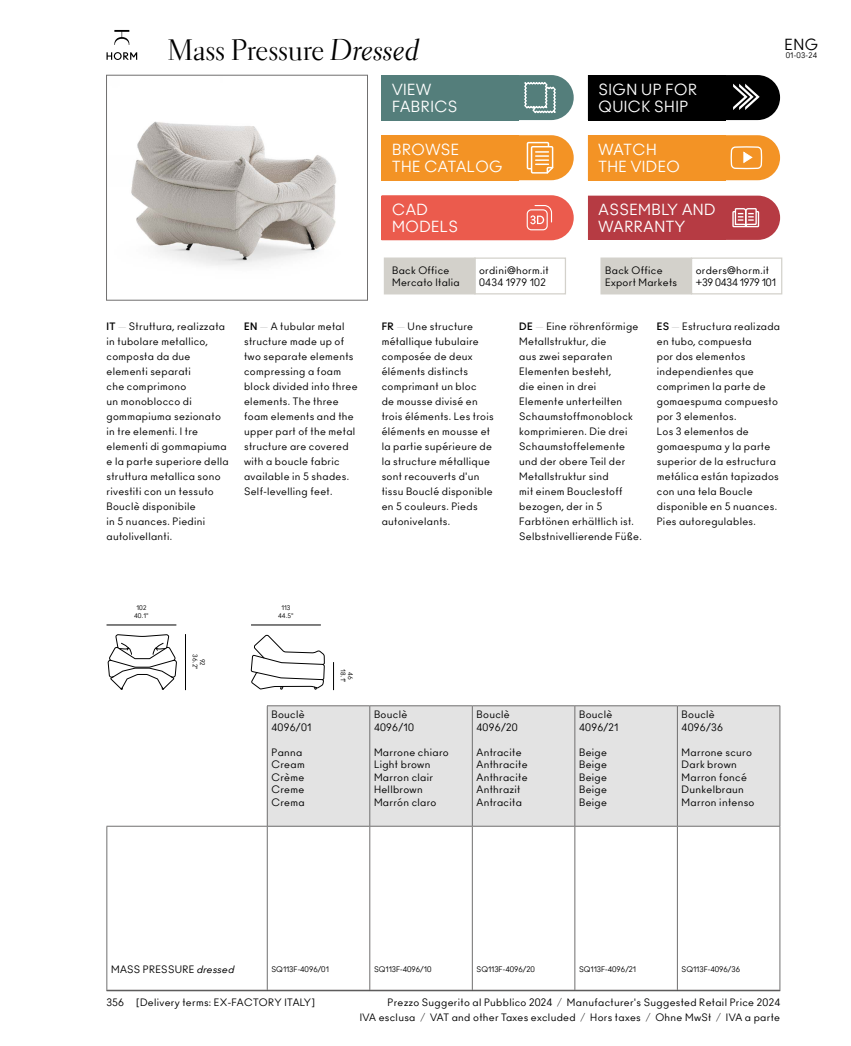
<style>
.page{position:relative;width:851px;height:1046px;background:#fff}
.page>*{position:absolute;margin:0;border:0;box-sizing:border-box;transform-origin:0 0}
.t1{font:30px "Electra LT Display";letter-spacing:.03em;color:#000}
.t2{font:15px/17.5px "Ano";letter-spacing:.03em;color:#fff}
.t3{font:15px "Ano";color:#000}
.t4{font:10px/15px "Ano";letter-spacing:.03em;color:#000}
.t5{font:10px/12.5px "Ano";letter-spacing:.005em;color:#000}
.t6{font:7.5px "Ano";color:#000}
.t7{font:6.25px/7.5px "Ano";letter-spacing:.03em;color:#000;text-align:center}
.s1{font-family:"Electra LT Cursive Display"}
.s2{font-weight:700}
.s3{font-family:"Ano Eighth"}
.s4{font-style:italic}
.s5{font-family:"Ano Half"}
</style>
<div class="page">
<hr style="left:106px;top:990px;width:674px;height:1px;background:#000">
<svg style="left:108px;top:634px;width:69px;height:55px"></svg>
<svg style="left:251px;top:634px;width:73px;height:56px"></svg>
<hr style="left:185px;top:634px;width:1px;height:56px;background:#000">
<svg style="left:333px;top:662px;width:1px;height:28px"></svg>
<hr style="left:106px;top:624px;width:70px;height:1px;background:#000">
<hr style="left:251px;top:624px;width:70px;height:1px;background:#000">
<img style="left:131px;top:121px;width:205px;height:145px">
<div style="left:106px;top:75px;width:261px;height:225px;border:1px solid #706f6f"></div>
<svg style="left:106px;top:52px;width:31px;height:8px"></svg>
<svg style="left:114px;top:30px;width:15px;height:15px"></svg>
<div style="left:267px;top:705px;width:103px;height:121px;background:#e3e3e3"></div>
<div style="left:370px;top:706px;width:409px;height:119px;background:#e3e3e3"></div>
<hr style="left:267px;top:705px;width:103px;height:1px;background:#706f6f">
<hr style="left:267px;top:706px;width:1px;height:119px;background:#706f6f">
<hr style="left:370px;top:705px;width:102px;height:1px;background:#706f6f">
<hr style="left:369px;top:706px;width:1px;height:119px;background:#706f6f">
<hr style="left:472px;top:705px;width:102px;height:1px;background:#706f6f">
<hr style="left:574px;top:705px;width:103px;height:1px;background:#706f6f">
<hr style="left:677px;top:705px;width:103px;height:1px;background:#706f6f">
<hr style="left:267px;top:826px;width:1px;height:163px;background:#706f6f">
<hr style="left:369px;top:826px;width:1px;height:163px;background:#706f6f">
<hr style="left:472px;top:826px;width:1px;height:163px;background:#706f6f">
<hr style="left:574px;top:826px;width:1px;height:163px;background:#706f6f">
<hr style="left:677px;top:826px;width:1px;height:163px;background:#706f6f">
<hr style="left:779px;top:826px;width:1px;height:163px;background:#706f6f">
<hr style="left:267px;top:989px;width:103px;height:1px;background:#706f6f">
<hr style="left:370px;top:989px;width:102px;height:1px;background:#706f6f">
<hr style="left:472px;top:989px;width:102px;height:1px;background:#706f6f">
<hr style="left:574px;top:989px;width:103px;height:1px;background:#706f6f">
<hr style="left:677px;top:989px;width:103px;height:1px;background:#706f6f">
<hr style="left:106px;top:825px;width:161px;height:1px;background:#706f6f">
<hr style="left:106px;top:826px;width:1px;height:163px;background:#706f6f">
<hr style="left:106px;top:989px;width:161px;height:1px;background:#706f6f">
<hr style="left:472px;top:706px;width:1px;height:119px;background:#706f6f">
<hr style="left:574px;top:706px;width:1px;height:119px;background:#706f6f">
<hr style="left:677px;top:706px;width:1px;height:119px;background:#706f6f">
<hr style="left:779px;top:706px;width:1px;height:119px;background:#706f6f">
<hr style="left:267px;top:825px;width:103px;height:1px;background:#706f6f">
<hr style="left:370px;top:825px;width:102px;height:1px;background:#706f6f">
<hr style="left:472px;top:825px;width:102px;height:1px;background:#706f6f">
<hr style="left:574px;top:825px;width:103px;height:1px;background:#706f6f">
<hr style="left:677px;top:825px;width:103px;height:1px;background:#706f6f">
<div style="left:384px;top:258px;width:91px;height:36px;background:#d3d1cb"></div>
<div style="left:384px;top:257px;width:91px;height:37px;border:1px solid #d3d1cb"></div>
<div style="left:474px;top:257px;width:92px;height:37px;border:1px solid #d3d1cb"></div>
<div style="left:601px;top:258px;width:90px;height:36px;background:#d3d1cb"></div>
<div style="left:600px;top:257px;width:91px;height:37px;border:1px solid #d3d1cb"></div>
<div style="left:690px;top:257px;width:92px;height:37px;border:1px solid #d3d1cb"></div>
<svg style="left:519px;top:75px;width:54px;height:45px;background:#739593"></svg>
<div style="left:381px;top:75px;width:138px;height:45px;background:#547e7b"></div>
<svg style="left:588px;top:196px;width:192px;height:44px;background:#b9454c"></svg>
<svg style="left:381px;top:195px;width:192px;height:45px;background:#ed7367"></svg>
<div style="left:381px;top:196px;width:138px;height:43px;background:#eb5b4d"></div>
<svg style="left:519px;top:135px;width:54px;height:45px;background:#f5a952"></svg>
<div style="left:381px;top:135px;width:138px;height:45px;background:#f39325"></div>
<svg style="left:725px;top:135px;width:55px;height:45px;background:#f4a448"></svg>
<div style="left:587px;top:135px;width:138px;height:45px;background:#f39325"></div>
<svg style="left:725px;top:75px;width:55px;height:45px;background:#2e2e2e"></svg>
<div style="left:587px;top:75px;width:138px;height:45px;background:#000"></div>
<h1 class="t1" style="left:168px;top:32px;width:252px">Mass Pressure <span class="s1">Dressed</span></h1>
<h2 class="t2" style="left:392px;top:81px;width:67px">VIEW<br>FABRICS</h2>
<h2 class="t2" style="left:598px;top:81px;width:100px">SIGN UP FOR<br>QUICK SHIP</h2>
<h2 class="t2" style="left:392px;top:141px;width:112px">BROWSE<br>THE CATALOG</h2>
<h2 class="t2" style="left:598px;top:141px;width:83px">WATCH<br>THE VIDEO</h2>
<h2 class="t2" style="left:392px;top:201px;width:67px">CAD<br>MODELS</h2>
<h2 class="t2" style="left:598px;top:201px;width:118px">ASSEMBLY AND<br>WARRANTY</h2>
<h2 class="t3" style="left:784px;top:36px;width:35px">ENG</h2>
<p class="t6" style="left:785px;top:50px;width:33px">01-03-24</p>
<p class="t4" style="left:392px;top:264px;width:69px;line-height:12.5px">Back Office<br>Mercato Italia</p>
<p class="t4" style="left:479px;top:264px;width:71px;line-height:12.5px">ordini@horm.it<br>0434 1979 102</p>
<p class="t4" style="left:605px;top:264px;width:73px;line-height:12.5px">Back Office<br>Export Markets</p>
<p class="t5" style="left:695px;top:264px;width:82px">orders@horm.it +39 0434 1979 101</p>
<p class="t4" style="left:106px;top:319px;width:124px"><span class="s2">IT</span> <span class="s3">—</span> Struttura, realizzata in tubolare metallico, composta da due elementi separati<br>che comprimono<br>un monoblocco di gommapiuma sezionato in tre elementi. I tre elementi di gommapiuma e la parte superiore della struttura metallica sono rivestiti con un tessuto<br>Bouclè disponibile<br>in 5 nuances. Piedini autolivellanti.</p>
<p class="t4" style="left:244px;top:319px;width:115px"><span class="s2">EN</span> <span class="s3">—</span> A tubular metal structure made up of two separate elements compressing a foam block divided into three elements. The three foam elements and the upper part of the metal structure are covered with a boucle fabric available in 5 shades.<br>Self-levelling feet.</p>
<p class="t4" style="left:381px;top:319px;width:113px"><span class="s2">FR</span> <span class="s3">—</span> Une structure métallique tubulaire composée de deux éléments distincts comprimant un bloc<br>de mousse divisé en trois éléments. Les trois éléments en mousse et la partie supérieure de la structure métallique sont recouverts d'un tissu Bouclé disponible en 5 couleurs. Pieds autonivelants.</p>
<p class="t4" style="left:519px;top:319px;width:124px"><span class="s2">DE</span> <span class="s3">—</span> Eine röhrenförmige<br>Metallstruktur, die<br>aus zwei separaten<br>Elementen besteht,<br>die einen in drei<br>Elemente unterteilten<br>Schaumstoffmonoblock komprimieren. Die drei<br>Schaumstoffelemente und der obere Teil der<br>Metallstruktur sind<br>mit einem Bouclestoff bezogen, der in 5<br>Farbtönen erhältlich ist.<br>Selbstnivellierende Füße.</p>
<p class="t4" style="left:656px;top:319px;width:125px"><span class="s2">ES</span> <span class="s3">—</span> Estructura realizada en tubo, compuesta<br>por dos elementos independientes que comprimen la parte de gomaespuma compuesto por 3 elementos.<br>Los 3 elementos de gomaespuma y la parte superior de la estructura metálica están tapizados con una tela Boucle disponible en 5 nuances.<br>Pies autoregulables.</p>
<p class="t7" style="left:134px;top:604px;width:16px">102<br>40.1"</p>
<p class="t7" style="left:278px;top:604px;width:17px">113<br>44.5"</p>
<p class="t7" style="left:206px;top:654px;width:17px;rotate:90deg">92<br>36.2"</p>
<p class="t4" style="left:271px;top:708px;width:41px;line-height:12.5px">Bouclè<br>4096/01</p>
<p class="t4" style="left:271px;top:745px;width:35px;line-height:12.5px">Panna<br>Cream<br>Crème<br>Creme<br>Crema</p>
<p class="t7" style="left:354px;top:669px;width:15px;rotate:90deg">46<br>18.1"</p>
<p class="t4" style="left:374px;top:708px;width:41px;line-height:12.5px">Bouclè<br>4096/10</p>
<p class="t4" style="left:374px;top:745px;width:76px;line-height:12.5px">Marrone chiaro<br>Light brown<br>Marron clair<br>Hellbrown<br>Marrón claro</p>
<p class="t4" style="left:476px;top:708px;width:43px;line-height:12.5px">Bouclè<br>4096/20</p>
<p class="t4" style="left:476px;top:745px;width:52px;line-height:12.5px">Antracite<br>Anthracite<br>Anthracite<br>Anthrazit<br>Antracita</p>
<p class="t4" style="left:579px;top:708px;width:41px;line-height:12.5px">Bouclè<br>4096/21</p>
<p class="t4" style="left:579px;top:745px;width:29px;line-height:12.5px;text-align:justify">Beige Beige Beige Beige Beige</p>
<p class="t4" style="left:681px;top:708px;width:43px;line-height:12.5px">Bouclè<br>4096/36</p>
<p class="t4" style="left:681px;top:745px;width:74px;line-height:12.5px">Marrone scuro<br>Dark brown<br>Marron foncé<br>Dunkelbraun<br>Marron intenso</p>
<p class="t4" style="left:111px;top:962px;width:125px">MASS PRESSURE <span class="s4">dressed</span></p>
<p class="t6" style="left:271px;top:965px;width:59px">SQ113F-4096/01</p>
<p class="t6" style="left:374px;top:965px;width:59px">SQ113F-4096/10</p>
<p class="t6" style="left:476px;top:965px;width:60px">SQ113F-4096/20</p>
<p class="t6" style="left:579px;top:965px;width:58px">SQ113F-4096/21</p>
<p class="t6" style="left:681px;top:965px;width:60px">SQ113F-4096/36</p>
<p class="t4" style="left:106px;top:994px;width:210px">356 [Delivery terms: EX-FACTORY ITALY]</p>
<p class="t4" style="left:360px;top:994px;width:421px;text-align:right">Prezzo Suggerito al Pubblico 2024 <span class="s5">/</span> Manufacturer's Suggested Retail Price 2024<br>IVA esclusa <span class="s5">/</span> VAT and other Taxes excluded <span class="s5">/</span> Hors taxes <span class="s5">/</span> Ohne MwSt <span class="s5">/</span> IVA a parte</p>
</div>
